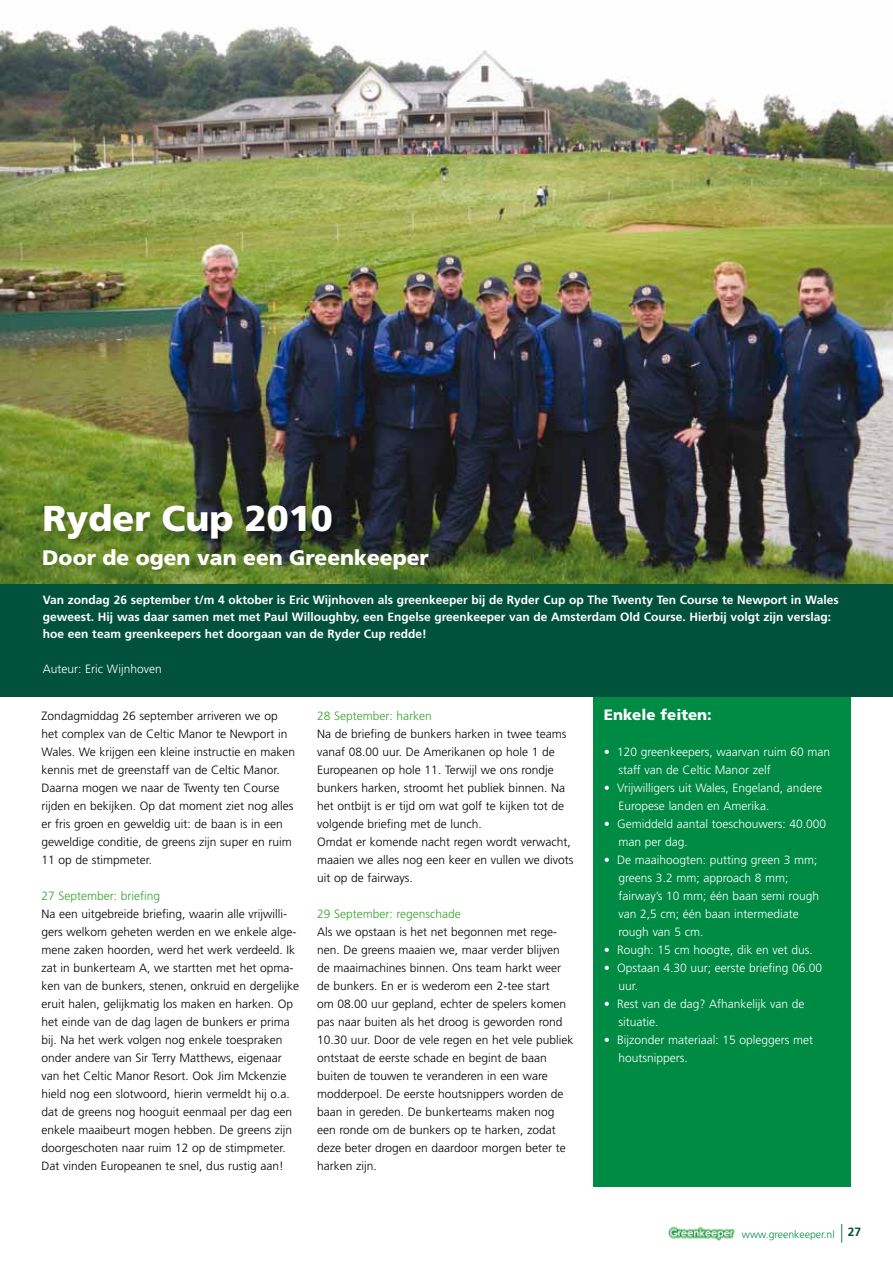
<style>
.page{position:relative;width:893px;height:1263px;background:#fff}
.page>*{position:absolute;margin:0;border:0;box-sizing:border-box;transform-origin:0 0}
.t1{font:900 36px "Frutiger";color:#fff}
.t2{font:900 21px "Frutiger";color:#fff}
.t3{font:900 15px "Frutiger";color:#fff}
.t4{font:300 12px/18px "Frutiger";color:#000}
.t5{font:300 12px/18px "Frutiger";color:#fff}
.t6{font:700 12px/17.2px "Frutiger";color:#fff}
.t7{font:300 12px "Frutiger";color:#35a32c}
.t8{font:300 10.5px "Frutiger";color:#008b45}
.s1{font-style:italic}
.s2{font-weight:700;font-size:12px;color:#00523c}
</style>
<div class="page">
<svg style="left:841px;top:1224px;width:1px;height:19px"></svg>
<img style="left:668px;top:1226px;width:67px;height:15px">
<img style="left:0;top:24px;width:893px;height:561px">
<div style="left:44px;top:503px;width:294px;height:44px;background:#000;opacity:.2"></div>
<div style="left:593px;top:688px;width:257px;height:498px;background:#008b45"></div>
<div style="left:0;top:585px;width:893px;height:112px;background:#00523c"></div>
<h1 class="t1" style="left:43px;top:497px;width:292px">Ryder Cup 2010</h1>
<h2 class="t2" style="left:42px;top:545px;width:388px">Door de ogen van een Greenkeeper</h2>
<p class="t6" style="left:43px;top:591px;width:797px">Van zondag 26 september t/m 4 oktober is Eric Wijnhoven als greenkeeper bij de Ryder Cup op The Twenty Ten Course te Newport in Wales geweest. Hij was daar samen met met Paul Willoughby, een Engelse greenkeeper van de Amsterdam Old Course. Hierbij volgt zijn verslag: hoe een team greenkeepers het doorgaan van de Ryder Cup redde!</p>
<p class="t5" style="left:43px;top:660px;width:120px">Auteur: Eric Wijnhoven</p>
<p class="t3" style="left:604px;top:706px;width:109px">Enkele feiten:</p>
<p class="t5" style="left:618px;top:743px;width:213px;text-indent:-15px"><span class="s1">•</span> 120 greenkeepers, waarvan ruim 60 man staff van de Celtic Manor zelf</p>
<p class="t5" style="left:618px;top:779px;width:205px;text-indent:-15px"><span class="s1">•</span> Vrijwilligers uit Wales, Engeland, andere<br>Europese landen en Amerika.</p>
<p class="t5" style="left:618px;top:815px;width:209px;text-indent:-15px"><span class="s1">•</span> Gemiddeld aantal toeschouwers: 40.000 man per dag.</p>
<p class="t5" style="left:618px;top:851px;width:202px;text-indent:-15px"><span class="s1">•</span> De maaihoogten: putting green 3 mm; greens 3.2 mm; approach 8 mm; fairway’s 10 mm; één baan semi rough van 2,5 cm; één baan intermediate rough van 5 cm.</p>
<p class="t5" style="left:604px;top:941px;width:211px"><span class="s1">•</span> Rough: 15 cm hoogte, dik en vet dus.</p>
<p class="t5" style="left:618px;top:959px;width:205px;text-indent:-15px"><span class="s1">•</span> Opstaan 4.30 uur; eerste briefing 06.00 uur.</p>
<p class="t5" style="left:618px;top:995px;width:188px;text-indent:-15px"><span class="s1">•</span> Rest van de dag? Afhankelijk van de situatie.</p>
<p class="t5" style="left:618px;top:1031px;width:196px;text-indent:-15px"><span class="s1">•</span> Bijzonder materiaal: 15 opleggers met houtsnippers.</p>
<p class="t4" style="left:41px;top:707px;width:255px">Zondagmiddag 26 september arriveren we op het complex van de Celtic Manor te Newport in Wales. We krijgen een kleine instructie en maken kennis met de greenstaff van de Celtic Manor.<br>Daarna mogen we naar de Twenty ten Course rijden en bekijken. Op dat moment ziet nog alles er fris groen en geweldig uit: de baan is in een geweldige conditie, de greens zijn super en ruim 11 op de stimpmeter.</p>
<p class="t7" style="left:41px;top:889px;width:120px">27 September: briefing</p>
<p class="t4" style="left:41px;top:905px;width:259px">Na een uitgebreide briefing, waarin alle vrijwilli&shy;gers welkom geheten werden en we enkele alge&shy;mene zaken hoorden, werd het werk verdeeld. Ik zat in bunkerteam A, we startten met het opma&shy;ken van de bunkers, stenen, onkruid en dergelijke eruit halen, gelijkmatig los maken en harken. Op het einde van de dag lagen de bunkers er prima bij. Na het werk volgen nog enkele toespraken onder andere van Sir Terry Matthews, eigenaar van het Celtic Manor Resort. Ook Jim Mckenzie hield nog een slotwoord, hierin vermeldt hij o.a. dat de greens nog hooguit eenmaal per dag een enkele maaibeurt mogen hebben. De greens zijn doorgeschoten naar ruim 12 op de stimpmeter.<br>Dat vinden Europeanen te snel, dus rustig aan!</p>
<p class="t7" style="left:317px;top:709px;width:116px">28 September: harken</p>
<p class="t4" style="left:317px;top:725px;width:258px">Na de briefing de bunkers harken in twee teams vanaf 08.00 uur. De Amerikanen op hole 1 de Europeanen op hole 11. Terwijl we ons rondje bunkers harken, stroomt het publiek binnen. Na het ontbijt is er tijd om wat golf te kijken tot de volgende briefing met de lunch.<br>Omdat er komende nacht regen wordt verwacht, maaien we alles nog een keer en vullen we divots uit op de fairways.</p>
<p class="t7" style="left:317px;top:907px;width:145px">29 September: regenschade</p>
<p class="t4" style="left:317px;top:923px;width:258px">Als we opstaan is het net begonnen met rege&shy;nen. De greens maaien we, maar verder blijven de maaimachines binnen. Ons team harkt weer de bunkers. En er is wederom een 2-tee start<br>om 08.00 uur gepland, echter de spelers komen pas naar buiten als het droog is geworden rond 10.30 uur. Door de vele regen en het vele publiek ontstaat de eerste schade en begint de baan buiten de touwen te veranderen in een ware modderpoel. De eerste houtsnippers worden de baan in gereden. De bunkerteams maken nog een ronde om de bunkers op te harken, zodat deze beter drogen en daardoor morgen beter te harken zijn.</p>
<p class="t8" style="left:742px;top:1228px;width:121px">www.greenkeeper.nl <span class="s2">27</span></p>
</div>
